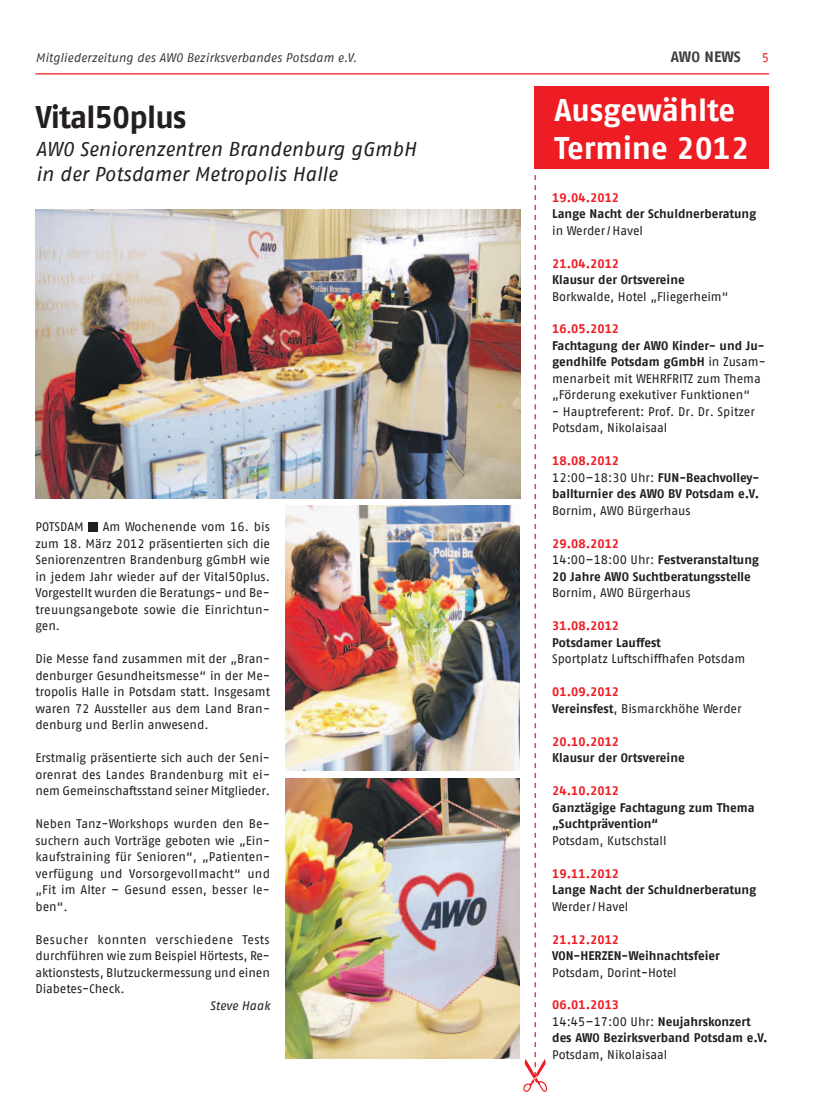
<style>
.page{position:relative;width:833px;height:1117px;background:#fff}
.page>*{position:absolute;margin:0;border:0;box-sizing:border-box;transform-origin:0 0}
.t1{font:700 31.25px/37.5px "AWO Fago Office";letter-spacing:-.005em;color:#fff}
.t2{font:700 31.25px "AWO Fago Office";letter-spacing:-.025em;color:#231f20}
.t3{font:italic 20px/25px "AWO Fago Office";color:#231f20}
.t4{font:700 15px "AWO Fago Office";color:#3e3e3f}
.t5{font:12.5px/16.5px "AWO Fago Office";color:#231f20;text-align:justify}
.t6{font:700 12.5px/16.5px "AWO Fago Office";letter-spacing:-.005em;color:#231f20}
.t7{font:700 12.5px "AWO Fago Office";color:#ee1d23}
.t8{font:italic 12.5px "AWO Fago Office";letter-spacing:-.005em;color:#3e3e3f}
.t9{font:italic 12.5px "AWO Fago Office";letter-spacing:-.01em;color:#231f20}
.t10{font:12.5px "AWO Fago Office";color:#ee1d23}
.s1{font-weight:700}
.s2{color:#ee1d23}
.s3{font-weight:400}
.s4{font-weight:700;color:#ee1d23}
</style>
<div class="page">
<hr style="left:35px;top:73px;width:734px;height:1px;background:#ee1d23">
<div style="left:534px;top:86px;width:235px;height:82px;background:#ee1d23"></div>
<svg style="left:523px;top:175px;width:24px;height:916px"></svg>
<div style="left:89px;top:522px;width:9px;height:9px;background:#231f20"></div>
<img style="left:285px;top:778px;width:234px;height:280px">
<img style="left:36px;top:209px;width:484px;height:289px">
<img style="left:285px;top:505px;width:234px;height:265px">
<p class="t8" style="left:35px;top:50px;width:323px">Mitgliederzeitung des AWO Bezirksverbandes Potsdam e.V.</p>
<p class="t4" style="left:671px;top:48px;width:72px">AWO NEWS</p>
<p class="t10" style="left:762px;top:50px;width:9px">5</p>
<h1 class="t1" style="left:554px;top:91px;width:196px">Ausgewählte<br>Termine 2012</h1>
<p class="t7" style="left:552px;top:190px;width:69px">19.04.2012</p>
<p class="t6" style="left:552px;top:205px;width:205px">Lange Nacht der Schuldnerberatung</p>
<p class="t5" style="left:552px;top:222px;width:92px">in Werder/Havel</p>
<p class="t7" style="left:552px;top:256px;width:69px">21.04.2012</p>
<p class="t6" style="left:552px;top:271px;width:134px">Klausur der Ortsvereine</p>
<p class="t5" style="left:552px;top:288px;width:178px">Borkwalde, Hotel „Fliegerheim“</p>
<p class="t7" style="left:552px;top:322px;width:69px">16.05.2012</p>
<p class="t5" style="left:552px;top:337px;width:215px;text-align:left"><span class="s1">Fachtagung der AWO Kinder- und Ju&shy;gendhilfe Potsdam gGmbH</span> in Zusam&shy;menarbeit mit WEHRFRITZ zum Thema „Förderung exekutiver Funktionen“</p>
<p class="t5" style="left:552px;top:403px;width:204px">- Hauptreferent: Prof. Dr. Dr. Spitzer<br>Potsdam, Nikolaisaal</p>
<p class="t6" style="left:552px;top:452px;width:209px"><span class="s2">18.08.2012<br></span><span class="s3">12:00–18:30 Uhr:</span> FUN-Beachvolley&shy;ballturnier des AWO BV Potsdam e.V.</p>
<p class="t5" style="left:552px;top:502px;width:140px">Bornim, AWO Bürgerhaus</p>
<p class="t6" style="left:552px;top:535px;width:208px"><span class="s2">29.08.2012<br></span><span class="s3">14:00–18:00 Uhr:</span> Festveranstaltung<br>20 Jahre AWO Suchtberatungsstelle</p>
<p class="t5" style="left:552px;top:584px;width:140px">Bornim, AWO Bürgerhaus</p>
<p class="t7" style="left:552px;top:618px;width:69px">31.08.2012</p>
<p class="t6" style="left:552px;top:633px;width:110px">Potsdamer Lauffest</p>
<p class="t5" style="left:552px;top:650px;width:195px">Sportplatz Luftschiffhafen Potsdam</p>
<p class="t5" style="left:552px;top:683px;width:191px"><span class="s4">01.09.2012<br></span><span class="s1">Vereinsfest</span>, Bismarckhöhe Werder</p>
<p class="t7" style="left:552px;top:733px;width:69px">20.10.2012</p>
<p class="t6" style="left:552px;top:749px;width:134px">Klausur der Ortsvereine</p>
<p class="t7" style="left:552px;top:783px;width:69px">24.10.2012</p>
<p class="t6" style="left:552px;top:798px;width:204px">Ganztägige Fachtagung zum Thema „Suchtprävention“</p>
<p class="t5" style="left:552px;top:831px;width:116px">Potsdam, Kutschstall</p>
<p class="t7" style="left:552px;top:865px;width:69px">19.11.2012</p>
<p class="t6" style="left:552px;top:881px;width:205px">Lange Nacht der Schuldnerberatung</p>
<p class="t5" style="left:552px;top:897px;width:78px">Werder/Havel</p>
<p class="t7" style="left:552px;top:931px;width:69px">21.12.2012</p>
<p class="t6" style="left:552px;top:946px;width:169px">Von -Herzen -Weihnachtsfeier</p>
<p class="t5" style="left:552px;top:963px;width:126px">Potsdam, Dorint-Hotel</p>
<p class="t6" style="left:552px;top:996px;width:217px"><span class="s2">06.01.2013<br></span><span class="s3">14:45–17:00 Uhr:</span> Neujahrskonzert des AWO Bezirksverband Potsdam e.V.</p>
<p class="t5" style="left:552px;top:1045px;width:117px">Potsdam, Nikolaisaal</p>
<h1 class="t2" style="left:36px;top:98px;width:152px">Vital50plus</h1>
<h2 class="t3" style="left:36px;top:137px;width:381px">AWO Seniorenzentren Brandenburg gGmbH in der Potsdamer Metropolis Halle</h2>
<p class="t5" style="left:35px;top:518px;width:236px;text-indent:67px">Am Wochenende vom 16. bis zum 18. März 2012 präsentierten sich die Seniorenzentren Brandenburg gGmbH wie in jedem Jahr wieder auf der Vital50plus.<br>Vorgestellt wurden die Beratungs- und Be&shy;treuungsangebote sowie die Einrichtun&shy;gen.</p>
<p class="t5" style="left:35px;top:650px;width:236px">Die Messe fand zusammen mit der „Bran&shy;denburger Gesundheitsmesse“ in der Me&shy;tropolis Halle in Potsdam statt. Insgesamt waren 72 Aussteller aus dem Land Bran&shy;denburg und Berlin anwesend.</p>
<p class="t5" style="left:35px;top:749px;width:236px">Erstmalig präsentierte sich auch der Seni&shy;orenrat des Landes Brandenburg mit ei&shy;nem Gemeinschaftsstand seiner Mitglieder.</p>
<p class="t5" style="left:35px;top:815px;width:236px">Neben Tanz-Workshops wurden den Be&shy;suchern auch Vorträge geboten wie „Ein&shy;kaufstraining für Senioren“, „Patienten&shy;verfügung und Vorsorgevollmacht“ und „Fit im Alter – Gesund essen, besser le&shy;ben“.</p>
<p class="t5" style="left:35px;top:930px;width:236px">Besucher konnten verschiedene Tests durchführen wie zum Beispiel Hörtests, Re&shy;aktionstests, Blutzuckermessung und einen Diabetes-Check.</p>
<p class="t9" style="left:210px;top:997px;width:62px">Steve Haak</p>
<p class="t5" style="left:35px;top:518px;width:50px">POTSDAM</p>
</div>
